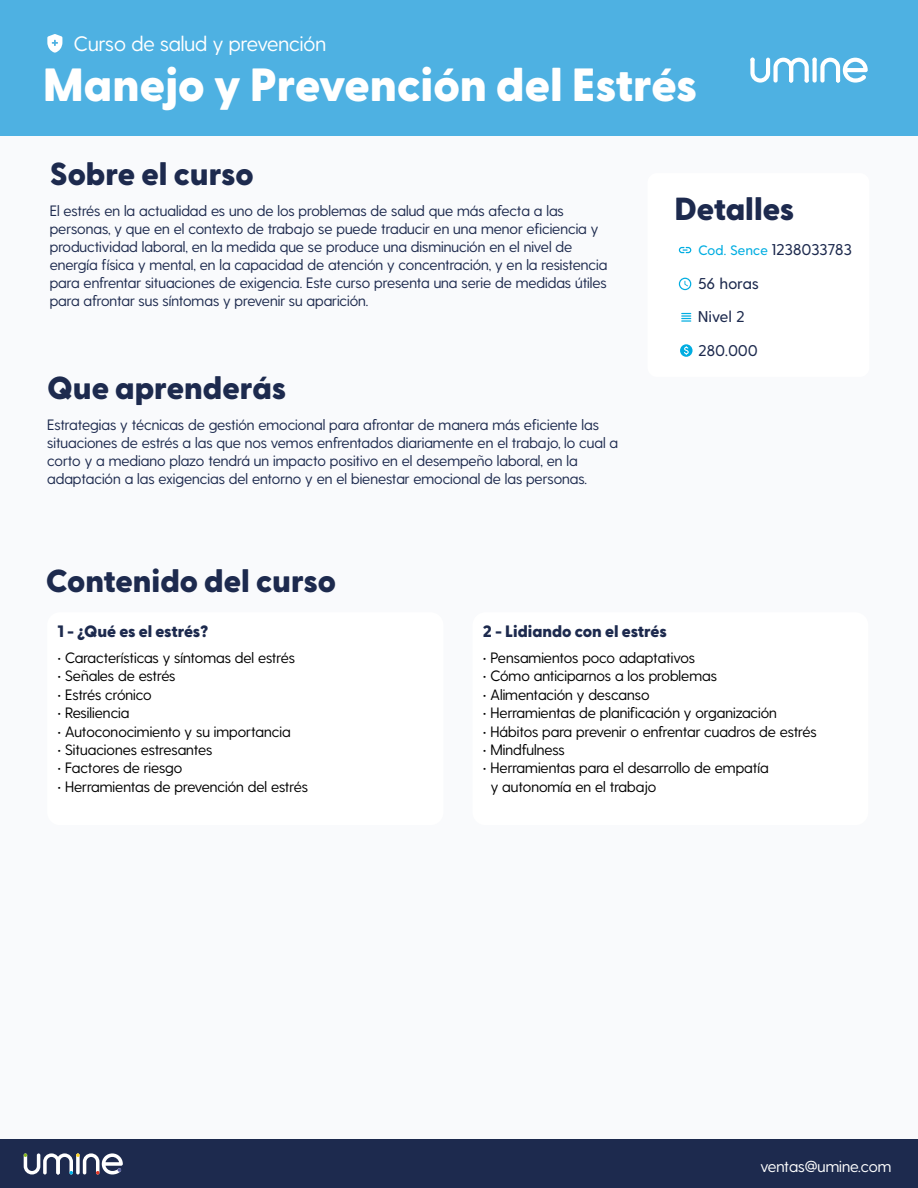
<style>
.page{position:relative;width:918px;height:1188px;background:#fff}
.page>*{position:absolute;margin:0;border:0;box-sizing:border-box;transform-origin:0 0}
.t1{font:800 46.5px "Greycliff CF";color:#fff}
.t2{font:800 31.95px "Greycliff CF";color:#1d2a4e}
.t3{font:21px "Greycliff CF";color:#fff}
.t4{font:800 16.5px "Greycliff CF";color:#1d2a4e}
.t5{font:15.9px "Greycliff CF";color:#fff}
.t6{font:500 15.6px/33.3px "Greycliff CF";letter-spacing:.025em;color:#1d2a4e}
.t7{font:15px/18px "Greycliff CF";color:#1d2a4e}
.t8{font:15px/18.5px "Greycliff CF";color:#000}
.s1{font-size:13.8px;color:#00ade1}
</style>
<div class="page">
<div style="left:0;top:0;width:918px;height:137px;background:#4eb1e2"></div>
<svg style="left:750px;top:58px;width:118px;height:25px"></svg>
<div style="left:0;top:137px;width:918px;height:1051px;background:#f9fafc"></div>
<div style="left:648px;top:173px;width:221px;height:204px;background:#fff;border-radius:9px"></div>
<div style="left:0;top:1140px;width:918px;height:48px;background:#1d2a4e"></div>
<svg style="left:24px;top:1153px;width:99px;height:22px"></svg>
<div style="left:47px;top:612px;width:396px;height:213px;background:#fff;border-radius:13px"></div>
<div style="left:473px;top:612px;width:395px;height:213px;background:#fff;border-radius:13px"></div>
<svg style="left:679px;top:278px;width:12px;height:12px"></svg>
<svg style="left:679px;top:247px;width:12px;height:6px"></svg>
<svg style="left:680px;top:344px;width:13px;height:13px"></svg>
<svg style="left:681px;top:313px;width:10px;height:9px"></svg>
<svg style="left:47px;top:34px;width:15px;height:19px"></svg>
<h3 class="t3" style="left:74px;top:31px;width:254px">Curso de salud y prevención</h3>
<h1 class="t1" style="left:43px;top:49px;width:656px">Manejo y Prevención del Estrés</h1>
<h2 class="t2" style="left:50px;top:150px;width:205px">Sobre el curso</h2>
<p class="t7" style="left:50px;top:202px;width:559px">El estrés en la actualidad es uno de los problemas de salud que más afecta a las personas, y que en el contexto de trabajo se puede traducir en una menor eficiencia y productividad laboral, en la medida que se produce una disminución en el nivel de energía física y mental, en la capacidad de atención y concentración, y en la resistencia para enfrentar situaciones de exigencia. Este curso presenta una serie de medidas útiles para afrontar sus síntomas y prevenir su aparición.</p>
<h2 class="t2" style="left:47px;top:364px;width:241px">Que aprenderás</h2>
<p class="t7" style="left:47px;top:416px;width:573px">Estrategias y técnicas de gestión emocional para afrontar de manera más eficiente las situaciones de estrés a las que nos vemos enfrentados diariamente en el trabajo, lo cual a corto y a mediano plazo tendrá un impacto positivo en el desempeño laboral, en la adaptación a las exigencias del entorno y en el bienestar emocional de las personas.</p>
<h2 class="t2" style="left:46px;top:556px;width:292px">Contenido del curso</h2>
<h2 class="t2" style="left:674px;top:185px;width:121px">Detalles</h2>
<p class="t6" style="left:698px;top:232px;width:155px"><span class="s1">Cod. Sence</span> 1238033783</p>
<p class="t6" style="left:698px;top:266px;width:62px">56 horas</p>
<p class="t6" style="left:698px;top:300px;width:61px">Nivel 2<br>280.000</p>
<p class="t4" style="left:58px;top:618px;width:152px">1 - ¿Qué es el estrés?</p>
<p class="t8" style="left:58px;top:648px;width:239px">• Características y síntomas del estrés</p>
<p class="t8" style="left:58px;top:666px;width:119px">• Señales de estrés</p>
<p class="t8" style="left:58px;top:685px;width:96px">• Estrés crónico</p>
<p class="t8" style="left:58px;top:703px;width:73px">• Resiliencia</p>
<p class="t8" style="left:58px;top:722px;width:235px">• Autoconocimiento y su importancia</p>
<p class="t8" style="left:58px;top:740px;width:156px">• Situaciones estresantes</p>
<p class="t8" style="left:58px;top:759px;width:126px">• Factores de riesgo</p>
<p class="t8" style="left:58px;top:777px;width:252px">• Herramientas de prevención del estrés</p>
<p class="t4" style="left:483px;top:618px;width:185px">2 - Lidiando con el estrés</p>
<p class="t8" style="left:483px;top:648px;width:214px">• Pensamientos poco adaptativos</p>
<p class="t8" style="left:483px;top:666px;width:236px">• Cómo anticiparnos a los problemas</p>
<p class="t8" style="left:483px;top:685px;width:168px">• Alimentación y descanso</p>
<p class="t8" style="left:483px;top:703px;width:296px">• Herramientas de planificación y organización</p>
<p class="t8" style="left:483px;top:722px;width:335px">• Hábitos para prevenir o enfrentar cuadros de estrés</p>
<p class="t8" style="left:483px;top:740px;width:83px">• Mindfulness</p>
<p class="t8" style="left:491px;top:759px;width:279px;text-indent:-8px">• Herramientas para el desarrollo de empatía y autonomía en el trabajo</p>
<p class="t5" style="left:760px;top:1157px;width:132px">ventas@umine.com</p>
</div>
